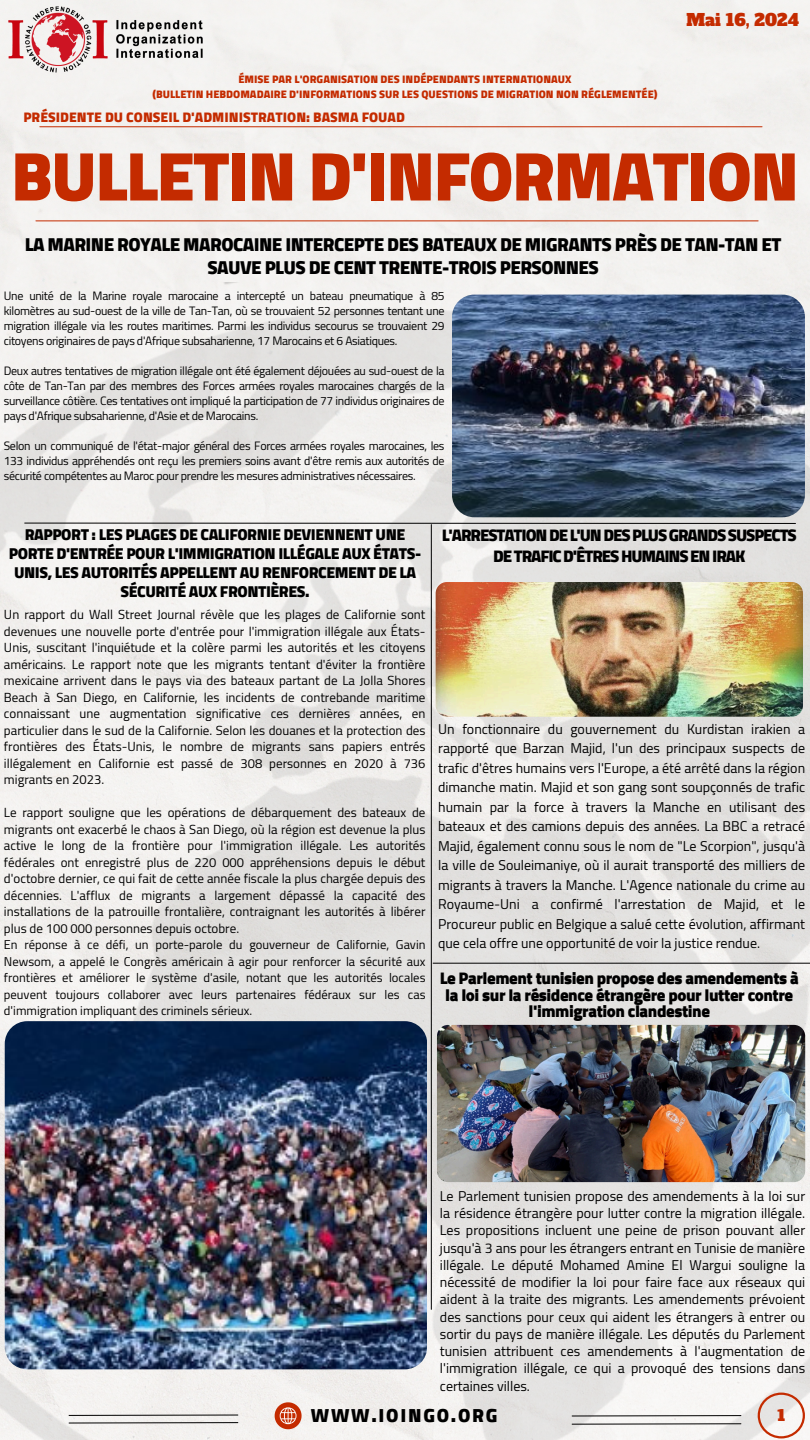
<style>
.page{position:relative;width:810px;height:1440px;background:#fff}
.page>*{position:absolute;margin:0;border:0;box-sizing:border-box;transform-origin:0 0}
.t1{font:900 70px "Cairo";letter-spacing:-.03em;color:#c42b00}
.t2{font:900 19.2px "Cairo";letter-spacing:.09em;color:#000}
.t3{font:900 19px/23.2px "Cairo";letter-spacing:-.03em;color:#000;text-align:center}
.t4{font:900 17px/16.5px "Cairo";letter-spacing:-.03em;color:#000;text-align:center}
.t5{font:900 17px/21px "Cairo";letter-spacing:-.065em;color:#000;text-align:center}
.t6{font:16.3px "Alfa Slab One";color:#c42b00}
.t7{font:900 16px/18.8px "Cairo";letter-spacing:-.03em;color:#000;text-align:center}
.t8{font:15px "Alfa Slab One";color:#c42b00}
.t9{font:14px/19.5px "Cairo";color:#000;text-align:justify}
.t10{font:900 14px "Cairo";color:#c42b00}
.t11{font:13px/16.5px "Cairo";color:#000;text-align:justify}
.t12{font:12.6px/16.5px "Cairo";color:#000;text-align:justify}
.t13{font:12px/15px "Cairo";letter-spacing:-.025em;color:#000;text-align:justify}
.t14{font:900 11px "Cairo";color:#c42b00}
</style>
<div class="page">
<div style="left:0;top:0;width:810px;height:282px;background:#f3f1ef"></div>
<img style="left:0;top:282px;width:810px;height:1158px">
<svg style="left:24px;top:522px;width:772px;height:2px"></svg>
<hr style="left:431px;top:525px;width:1px;height:784px;background:#000">
<img style="left:436px;top:582px;width:367px;height:135px;border-radius:11px">
<img style="left:437px;top:1025px;width:368px;height:157px">
<hr style="left:433px;top:963px;width:377px;height:1px;background:#000">
<svg style="left:68px;top:1414px;width:171px;height:2px"></svg>
<svg style="left:275px;top:1402px;width:27px;height:27px"></svg>
<svg style="left:68px;top:1422px;width:171px;height:2px"></svg>
<svg style="left:571px;top:1415px;width:171px;height:2px"></svg>
<svg style="left:571px;top:1423px;width:171px;height:2px"></svg>
<svg style="left:758px;top:1393px;width:47px;height:45px"></svg>
<hr style="left:40px;top:126px;width:722px;height:1px;background:#c42b00">
<hr style="left:36px;top:221px;width:722px;height:1px;background:#c42b00">
<img style="left:0;top:0;width:212px;height:77px">
<img style="left:5px;top:1021px;width:422px;height:348px;border-radius:23px">
<img style="left:452px;top:295px;width:353px;height:222px;border-radius:22px">
<h4 class="t14" style="left:238px;top:72px;width:335px">ÉMISE PAR L'ORGANISATION DES INDÉPENDANTS INTERNATIONAUX</h4>
<p class="t14" style="left:152px;top:87px;width:507px">(BULLETIN HEBDOMADAIRE D'INFORMATIONS SUR LES QUESTIONS DE MIGRATION NON RÉGLEMENTÉE)</p>
<p class="t10" style="left:23px;top:109px;width:383px">PRÉSIDENTE DU CONSEIL D'ADMINISTRATION: BASMA FOUAD</p>
<p class="t6" style="left:687px;top:9px;width:114px">Mai 16, 2024</p>
<p class="t1" style="left:11px;top:135px;width:790px">BULLETIN D'INFORMATION</p>
<h3 class="t3" style="left:25px;top:233px;width:758px">LA MARINE ROYALE MAROCAINE INTERCEPTE DES BATEAUX DE MIGRANTS PRÈS DE TAN-TAN ET<br>SAUVE PLUS DE CENT TRENTE-TROIS PERSONNES</h3>
<p class="t13" style="left:4px;top:289px;width:442px">Une unité de la Marine royale marocaine a intercepté un bateau pneumatique à 85 kilomètres au sud-ouest de la ville de Tan-Tan, où se trouvaient 52 personnes tentant une migration illégale via les routes maritimes. Parmi les individus secourus se trouvaient 29 citoyens originaires de pays d'Afrique subsaharienne, 17 Marocains et 6 Asiatiques.</p>
<p class="t13" style="left:4px;top:364px;width:442px">Deux autres tentatives de migration illégale ont été également déjouées au sud-ouest de la côte de Tan-Tan par des membres des Forces armées royales marocaines chargés de la surveillance côtière. Ces tentatives ont impliqué la participation de 77 individus originaires de pays d'Afrique subsaharienne, d'Asie et de Marocains.</p>
<p class="t13" style="left:4px;top:439px;width:442px">Selon un communiqué de l'état-major général des Forces armées royales marocaines, les 133 individus appréhendés ont reçu les premiers soins avant d'être remis aux autorités de sécurité compétentes au Maroc pour prendre les mesures administratives nécessaires.</p>
<p class="t7" style="left:9px;top:525px;width:414px">RAPPORT : LES PLAGES DE CALIFORNIE DEVIENNENT UNE PORTE D'ENTRÉE POUR L'IMMIGRATION ILLÉGALE AUX ÉTATS-UNIS, LES AUTORITÉS APPELLENT AU RENFORCEMENT DE LA SÉCURITÉ AUX FRONTIÈRES.</p>
<p class="t11" style="left:4px;top:606px;width:423px">Un rapport du Wall Street Journal révèle que les plages de Californie sont devenues une nouvelle porte d'entrée pour l'immigration illégale aux États-Unis, suscitant l'inquiétude et la colère parmi les autorités et les citoyens américains. Le rapport note que les migrants tentant d'éviter la frontière mexicaine arrivent dans le pays via des bateaux partant de La Jolla Shores Beach à San Diego, en Californie, les incidents de contrebande maritime connaissant une augmentation significative ces dernières années, en particulier dans le sud de la Californie. Selon les douanes et la protection des frontières des États-Unis, le nombre de migrants sans papiers entrés illégalement en Californie est passé de 308 personnes en 2020 à 736 migrants en 2023.</p>
<p class="t11" style="left:4px;top:804px;width:423px">Le rapport souligne que les opérations de débarquement des bateaux de migrants ont exacerbé le chaos à San Diego, où la région est devenue la plus active le long de la frontière pour l'immigration illégale. Les autorités fédérales ont enregistré plus de 220 000 appréhensions depuis le début d'octobre dernier, ce qui fait de cette année fiscale la plus chargée depuis des décennies. L'afflux de migrants a largement dépassé la capacité des installations de la patrouille frontalière, contraignant les autorités à libérer plus de 100 000 personnes depuis octobre.</p>
<p class="t12" style="left:4px;top:937px;width:423px">En réponse à ce défi, un porte-parole du gouverneur de Californie, Gavin Newsom, a appelé le Congrès américain à agir pour renforcer la sécurité aux frontières et améliorer le système d'asile, notant que les autorités locales peuvent toujours collaborer avec leurs partenaires fédéraux sur les cas d'immigration impliquant des criminels sérieux.</p>
<p class="t5" style="left:442px;top:525px;width:356px">L'ARRESTATIONDEL'UNDESPLUSGRANDSSUSPECTS<br>DETRAFICD'ÊTRESHUMAINSENIRAK</p>
<p class="t9" style="left:438px;top:719px;width:369px">Un fonctionnaire du gouvernement du Kurdistan irakien a rapporté que Barzan Majid, l'un des principaux suspects de trafic d'êtres humains vers l'Europe, a été arrêté dans la région dimanche matin. Majid et son gang sont soupçonnés de trafic humain par la force à travers la Manche en utilisant des bateaux et des camions depuis des années. La BBC a retracé Majid, également connu sous le nom de "Le Scorpion", jusqu'à la ville de Souleimaniye, où il aurait transporté des milliers de migrants à travers la Manche. L'Agence nationale du crime au Royaume-Uni a confirmé l'arrestation de Majid, et le Procureur public en Belgique a salué cette évolution, affirmant que cela offre une opportunité de voir la justice rendue.</p>
<p class="t4" style="left:440px;top:970px;width:361px">Le Parlement tunisien propose des amendements à la loi sur la résidence étrangère pour lutter contre l'immigration clandestine</p>
<p class="t9" style="left:440px;top:1187px;width:367px;line-height:17.2px">Le Parlement tunisien propose des amendements à la loi sur la résidence étrangère pour lutter contre la migration illégale.<br>Les propositions incluent une peine de prison pouvant aller jusqu'à 3 ans pour les étrangers entrant en Tunisie de manière illégale. Le député Mohamed Amine El Wargui souligne la nécessité de modifier la loi pour faire face aux réseaux qui aident à la traite des migrants. Les amendements prévoient des sanctions pour ceux qui aident les étrangers à entrer ou sortir du pays de manière illégale. Les députés du Parlement tunisien attribuent ces amendements à l'augmentation de l'immigration illégale, ce qui a provoqué des tensions dans certaines villes.</p>
<p class="t2" style="left:311px;top:1404px;width:188px">WWW.IOINGO.ORG</p>
<p class="t8" style="left:777px;top:1406px;width:9px">1</p>
</div>
